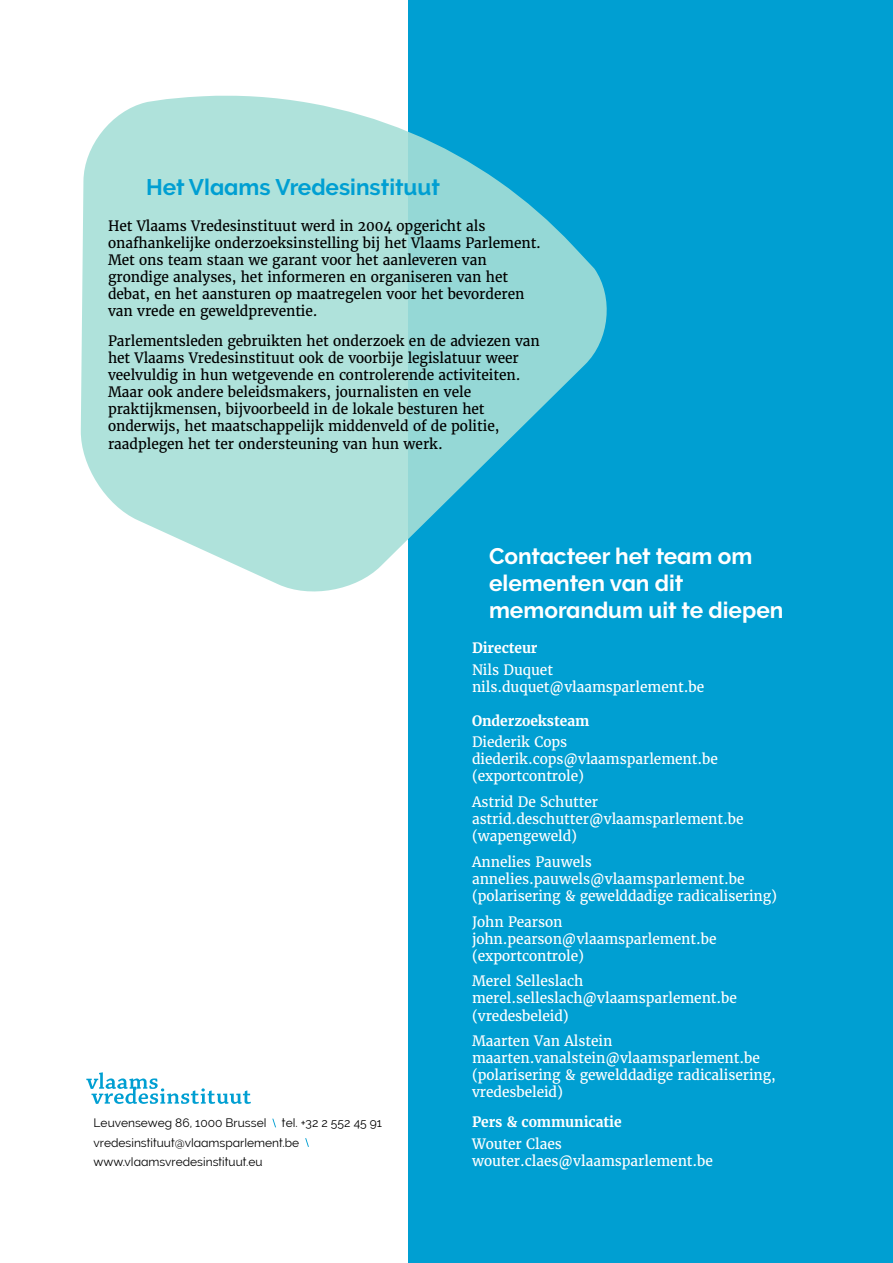
<style>
.page{position:relative;width:893px;height:1263px;background:#fff}
.page>*{position:absolute;margin:0;border:0;box-sizing:border-box;transform-origin:0 0}
.t1{font:700 22.5px/27px "Raleway";color:#fff}
.t2{font:700 22.5px "Raleway";color:#009fd2}
.t3{font:14.25px/17.1px "Merriweather";letter-spacing:-.005em;color:#000}
.t4{font:14.25px/17.1px "Merriweather";letter-spacing:-.005em;color:#fff}
.t5{font:700 14.25px "Merriweather";letter-spacing:-.005em;color:#fff}
.t6{font:12px/19.5px "Raleway";color:#000}
.s1{font-weight:400;color:#009fd2}
.s2{color:#009fd2}
</style>
<div class="page">
<div style="left:409px;top:0;width:484px;height:1263px;background:#009fd2"></div>
<svg style="left:272px;top:1118px;width:4px;height:10px"></svg>
<svg style="left:305px;top:1138px;width:4px;height:9px"></svg>
<svg style="left:86px;top:1072px;width:165px;height:32px"></svg>
<svg style="left:80px;top:94px;width:527px;height:505px;fill:#afe2db"></svg>
<h1 class="t2" style="left:146px;top:174px;width:295px">Het Vlaams Vredesinstituut</h1>
<p class="t3" style="left:108px;top:217px;width:435px">Het Vlaams Vredesinstituut werd in 2004 opgericht als onafhankelijke onderzoeksinstelling bij het Vlaams Parlement.<br>Met ons team staan we garant voor het aanleveren van grondige analyses, het informeren en organiseren van het debat, en het aansturen op maatregelen voor het bevorderen van vrede en geweldpreventie.</p>
<p class="t3" style="left:108px;top:332px;width:433px">Parlementsleden gebruikten het onderzoek en de adviezen van het Vlaams Vredesinstituut ook de voorbije legislatuur weer veelvuldig in hun wetgevende en controlerende activiteiten.<br>Maar ook andere beleidsmakers, journalisten en vele praktijkmensen, bijvoorbeeld in de lokale besturen het onderwijs, het maatschappelijk middenveld of de politie, raadplegen het ter ondersteuning van hun werk.</p>
<p class="t6" style="left:94px;top:1113px;width:290px;text-indent:188px">tel. +32 2 552 45 91 vredesinstituut@vlaamsparlement.be www.vlaamsvredesinstituut.eu</p>
<p class="t6" style="left:94px;top:1113px;width:174px">Leuvenseweg 86, 1000 Brussel</p>
<h1 class="t1" style="left:489px;top:542px;width:296px">Contacteer het team om elementen van dit memorandum uit te diepen</h1>
<p class="t5" style="left:451px;top:639px;width:88px"><span class="s1">•</span> Directeur</p>
<p class="t4" style="left:472px;top:661px;width:234px;text-indent:-21px"><span class="s2">•</span> Nils Duquet nils.duquet@vlaamsparlement.be</p>
<p class="t5" style="left:451px;top:711px;width:140px"><span class="s1">•</span> Onderzoeksteam</p>
<p class="t4" style="left:472px;top:733px;width:247px;text-indent:-21px"><span class="s2">•</span> Diederik Cops diederik.cops@vlaamsparlement.be (exportcontrole)</p>
<p class="t4" style="left:472px;top:793px;width:273px;text-indent:-21px"><span class="s2">•</span> Astrid De Schutter astrid.deschutter@vlaamsparlement.be (wapengeweld)</p>
<p class="t4" style="left:472px;top:853px;width:307px;text-indent:-21px"><span class="s2">•</span> Annelies Pauwels annelies.pauwels@vlaamsparlement.be (polarisering &amp; gewelddadige radicalisering)</p>
<p class="t4" style="left:472px;top:913px;width:246px;text-indent:-21px"><span class="s2">•</span> John Pearson john.pearson@vlaamsparlement.be (exportcontrole)</p>
<p class="t4" style="left:472px;top:973px;width:267px;text-indent:-21px"><span class="s2">•</span> Merel Selleslach merel.selleslach@vlaamsparlement.be (vredesbeleid)</p>
<p class="t4" style="left:472px;top:1032px;width:305px;text-indent:-21px"><span class="s2">•</span> Maarten Van Alstein maarten.vanalstein@vlaamsparlement.be (polarisering &amp; gewelddadige radicalisering, vredesbeleid)</p>
<p class="t5" style="left:451px;top:1113px;width:173px"><span class="s1">•</span> Pers &amp; communicatie</p>
<p class="t4" style="left:472px;top:1135px;width:243px;text-indent:-21px"><span class="s2">•</span> Wouter Claes wouter.claes@vlaamsparlement.be</p>
</div>
